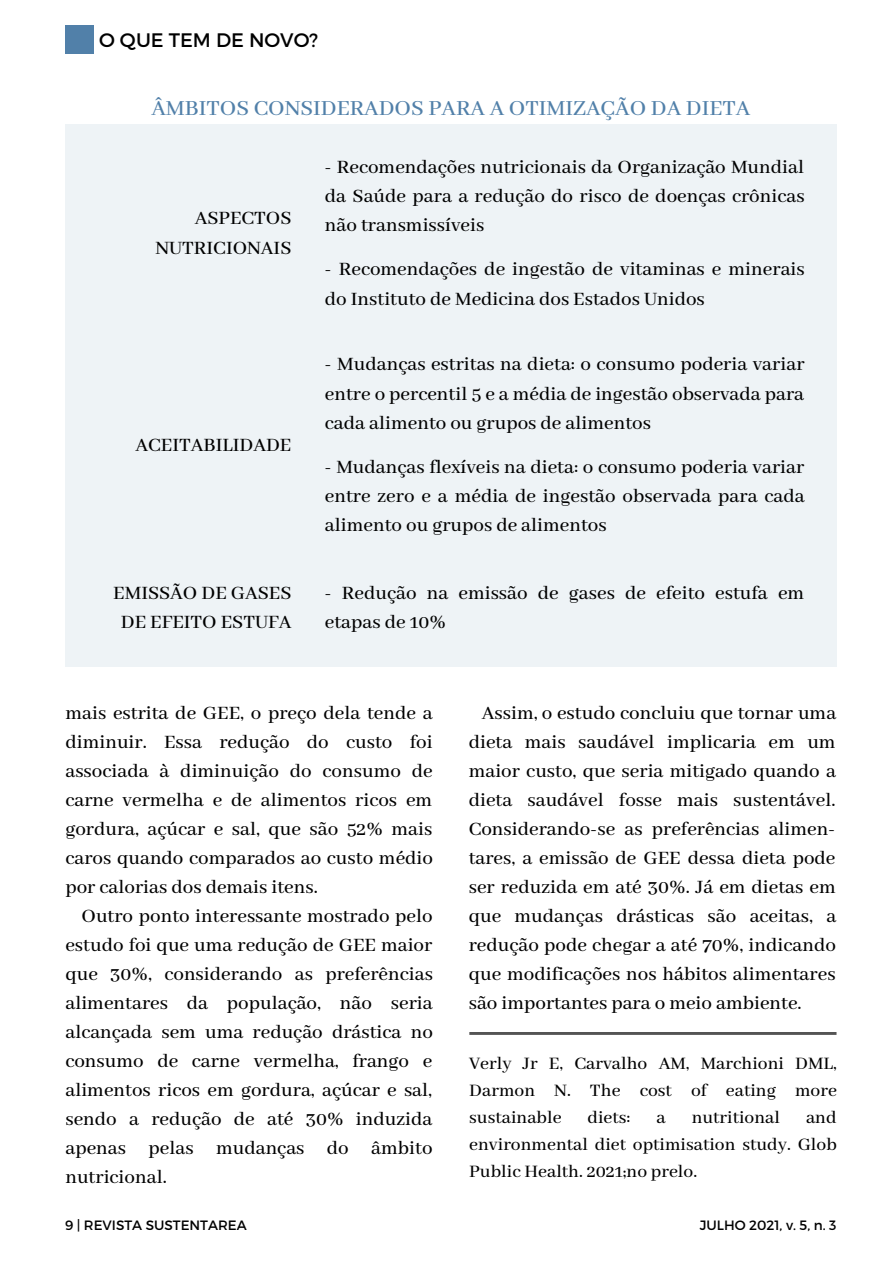
<style>
.page{position:relative;width:894px;height:1264px;background:#fff}
.page>*{position:absolute;margin:0;border:0;box-sizing:border-box;transform-origin:0 0}
.t1{font:500 24px "Abhaya Libre";color:#5180a9}
.t2{font:500 21px/29px "Abhaya Libre";color:#000;text-align:justify}
.t3{font:500 19.5px/27px "Abhaya Libre";color:#000;text-align:justify}
.t4{font:19.5px "Montserrat";color:#000}
.t5{font:13.5px "Montserrat";color:#000}
</style>
<div class="page">
<div style="left:65px;top:26px;width:28px;height:28px;background:#5180a9"></div>
<svg style="left:469px;top:1032px;width:367px;height:2px"></svg>
<div style="left:65px;top:124px;width:771px;height:542px;background:#eef3f6"></div>
<p class="t4" style="left:99px;top:28px;width:220px">O QUE TEM DE NOVO?</p>
<p class="t1" style="left:151px;top:95px;width:600px">ÂMBITOS CONSIDERADOS PARA A OTIMIZAÇÃO DA DIETA</p>
<p class="t2" style="left:155px;top:204px;width:137px;text-align:right">ASPECTOS<br>NUTRICIONAIS</p>
<p class="t2" style="left:135px;top:431px;width:157px">ACEITABILIDADE</p>
<p class="t2" style="left:113px;top:579px;width:180px;text-align:center">EMISSÃO DE GASES<br>DE EFEITO ESTUFA</p>
<p class="t2" style="left:325px;top:153px;width:481px">- Recomendações nutricionais da Organização Mundial da Saúde para a redução do risco de doenças crônicas não transmissíveis</p>
<p class="t2" style="left:325px;top:255px;width:481px">- Recomendações de ingestão de vitaminas e minerais do Instituto de Medicina dos Estados Unidos</p>
<p class="t2" style="left:325px;top:350px;width:481px">- Mudanças estritas na dieta: o consumo poderia variar entre o percentil 5 e a média de ingestão observada para cada alimento ou grupos de alimentos</p>
<p class="t2" style="left:325px;top:453px;width:481px">- Mudanças flexíveis na dieta: o consumo poderia variar entre zero e a média de ingestão observada para cada alimento ou grupos de alimentos</p>
<p class="t2" style="left:325px;top:579px;width:480px">- Redução na emissão de gases de efeito estufa em etapas de 10%</p>
<p class="t2" style="left:65px;top:699px;width:369px">mais estrita de GEE, o preço dela tende a diminuir. Essa redução do custo foi associada à diminuição do consumo de carne vermelha e de alimentos ricos em gordura, açúcar e sal, que são 52% mais caros quando comparados ao custo médio por calorias dos demais itens.</p>
<p class="t2" style="left:65px;top:902px;width:369px;text-indent:16px">Outro ponto interessante mostrado pelo estudo foi que uma redução de GEE maior que 30%, considerando as preferências alimentares da população, não seria alcançada sem uma redução drástica no consumo de carne vermelha, frango e alimentos ricos em gordura, açúcar e sal, sendo a redução de até 30% induzida apenas pelas mudanças do âmbito nutricional.</p>
<p class="t2" style="left:468px;top:699px;width:369px;text-indent:13px">Assim, o estudo concluiu que tornar uma dieta mais saudável implicaria em um maior custo, que seria mitigado quando a dieta saudável fosse mais sustentável.<br>Considerando-se as preferências alimen&shy;tares, a emissão de GEE dessa dieta pode ser reduzida em até 30%. Já em dietas em que mudanças drásticas são aceitas, a redução pode chegar a até 70%, indicando que modificações nos hábitos alimentares são importantes para o meio ambiente.</p>
<p class="t3" style="left:469px;top:1050px;width:369px">Verly Jr E, Carvalho AM, Marchioni DML, Darmon N. The cost of eating more sustainable</p>
<p class="t3" style="left:469px;top:1104px;width:369px;text-indent:337px">and environmental diet optimisation study. Glob Public Health. 2021;no prelo.</p>
<p class="t3" style="left:587px;top:1104px;width:44px">diets:</p>
<p class="t3" style="left:656px;top:1104px;width:11px">a</p>
<p class="t3" style="left:691px;top:1104px;width:90px">nutritional</p>
<p class="t5" style="left:65px;top:1215px;width:183px">9 | REVISTA SUSTENTAREA</p>
<p class="t5" style="left:699px;top:1215px;width:138px">JULHO 2021, v. 5, n. 3</p>
</div>
